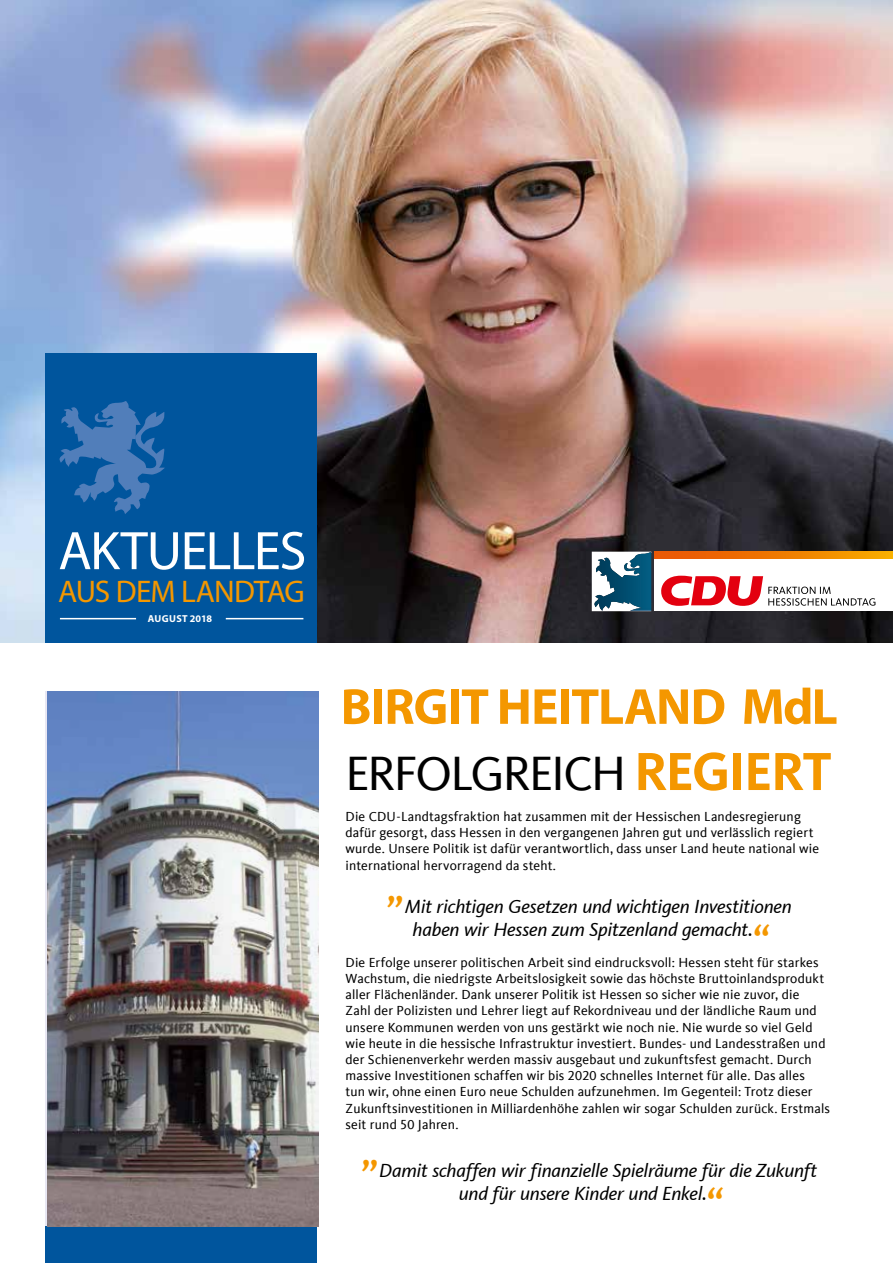
<style>
.page{position:relative;width:893px;height:1263px;background:#fff}
.page>*{position:absolute;margin:0;border:0;box-sizing:border-box;transform-origin:0 0}
.t1{font:54.75px "Myriad Pro";letter-spacing:-.03em;color:#fff}
.t2{font:700 51px "Myriad Pro";letter-spacing:-.02em;color:#f49700}
.t3{font:49.5px "CDU Kievit Tab";letter-spacing:-.035em;color:#000}
.t4{font:italic 45px "CDU Kievit Tab";color:#f49700}
.t5{font:31.35px "Myriad Pro";letter-spacing:-.03em;color:#f49700}
.t6{font:italic 19.5px/23.4px "CDU Kievit Tab";letter-spacing:-.015em;color:#000}
.t7{font:13.5px/16.2px "CDU Kievit Tab";letter-spacing:.01em;color:#000}
.t8{font:700 10.2px "Myriad Pro";letter-spacing:.02em;color:#fff}
.s1{font-weight:700;font-size:55.5px;color:#f49700}
</style>
<div class="page">
<img style="left:0;top:0;width:893px;height:643px">
<div style="left:46px;top:354px;width:271px;height:289px;background:#00559d"></div>
<div style="left:46px;top:1226px;width:271px;height:37px;background:#00559d"></div>
<svg style="left:59px;top:401px;width:106px;height:113px"></svg>
<div style="left:655px;top:558px;width:238px;height:53px;background:#fff"></div>
<svg style="left:655px;top:552px;width:238px;height:6px"></svg>
<svg style="left:661px;top:576px;width:214px;height:30px"></svg>
<img style="left:593px;top:552px;width:58px;height:59px">
<hr style="left:60px;top:618px;width:76px;height:1px;background:#fff">
<hr style="left:226px;top:618px;width:77px;height:1px;background:#fff">
<img style="left:47px;top:691px;width:271px;height:535px">
<h1 class="t1" style="left:58px;top:517px;width:250px">AKTUELLES</h1>
<h3 class="t5" style="left:58px;top:572px;width:248px">AUS DEM LANDTAG</h3>
<p class="t8" style="left:148px;top:612px;width:66px">AUGUST 2018</p>
<h2 class="t2" style="left:341px;top:673px;width:498px">BIRGIT HEITLAND MdL</h2>
<h3 class="t3" style="left:346px;top:745px;width:487px">ERFOLGREICH <span class="s1">REGIERT</span></h3>
<p class="t7" style="left:346px;top:808px;width:475px">Die CDU-Landtagsfraktion hat zusammen mit der Hessischen Landesregierung dafür gesorgt, dass Hessen in den vergangenen Jahren gut und verlässlich regiert wurde. Unsere Politik ist dafür verantwortlich, dass unser Land heute national wie international hervorragend da steht.</p>
<h3 class="t4" style="left:388px;top:860px;width:18px">„</h3>
<h3 class="t6" style="left:413px;top:895px;width:381px;text-indent:-8px">Mit richtigen Gesetzen und wichtigen Investitionen haben wir Hessen zum Spitzenland gemacht.</h3>
<h3 class="t4" style="left:751px;top:913px;width:18px">“</h3>
<p class="t7" style="left:346px;top:954px;width:486px">Die Erfolge unserer politischen Arbeit sind eindrucksvoll: Hessen steht für starkes Wachstum, die niedrigste Arbeitslosigkeit sowie das höchste Bruttoinlandsprodukt aller Flächenländer. Dank unserer Politik ist Hessen so sicher wie nie zuvor, die<br>Zahl der Polizisten und Lehrer liegt auf Rekordniveau und der ländliche Raum und unsere Kommunen werden von uns gestärkt wie noch nie. Nie wurde so viel Geld wie heute in die hessische Infrastruktur investiert. Bundes- und Landesstraßen und der Schienenverkehr werden massiv ausgebaut und zukunftsfest gemacht. Durch massive Investitionen schaffen wir bis 2020 schnelles Internet für alle. Das alles<br>tun wir, ohne einen Euro neue Schulden aufzunehmen. Im Gegenteil: Trotz dieser Zukunftsinvestitionen in Milliardenhöhe zahlen wir sogar Schulden zurück. Erstmals seit rund 50 Jahren.</p>
<h3 class="t4" style="left:363px;top:1123px;width:18px">„</h3>
<h3 class="t6" style="left:459px;top:1158px;width:360px;text-indent:-80px">Damit schaffen wir finanzielle Spielräume für die Zukunft und für unsere Kinder und Enkel.</h3>
<h3 class="t4" style="left:704px;top:1177px;width:18px">“</h3>
</div>
